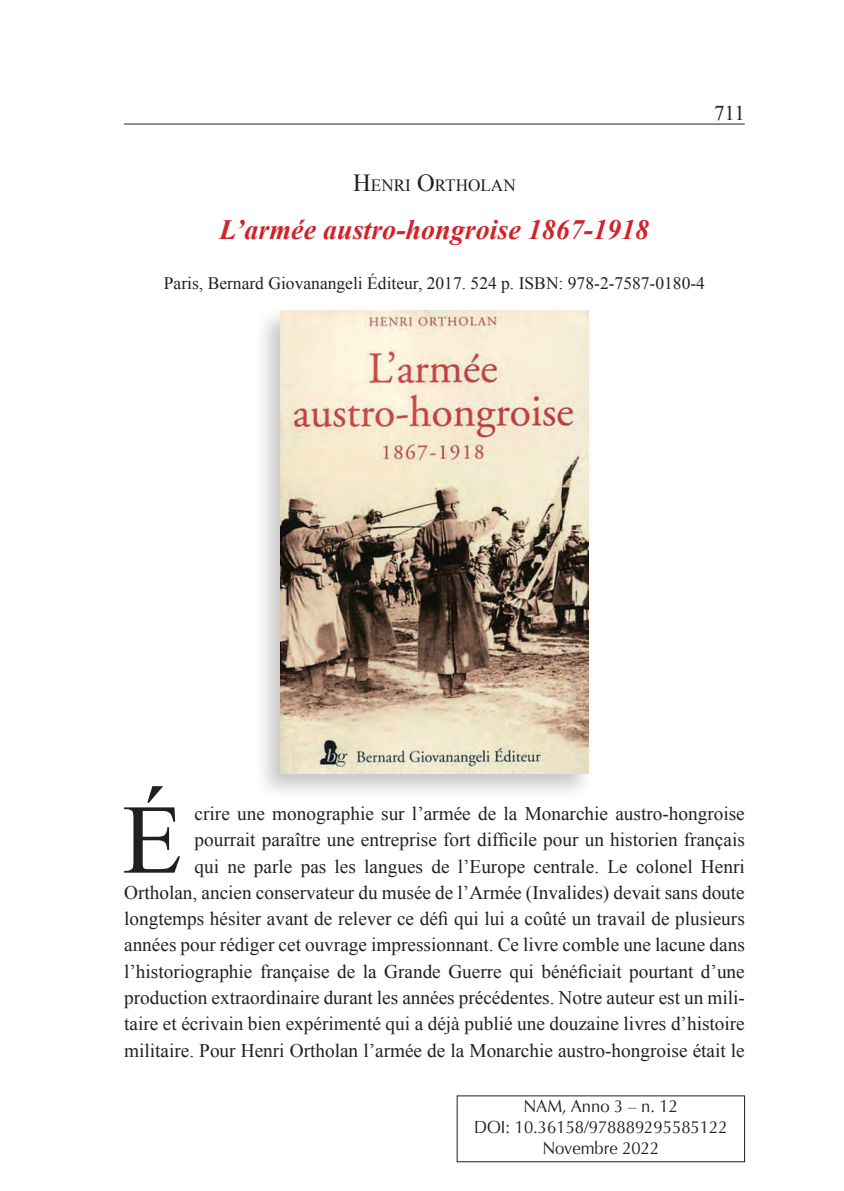
<style>
.page{position:relative;width:844px;height:1191px;background:#fff}
.page>*{position:absolute;margin:0;border:0;box-sizing:border-box;transform-origin:0 0}
.t1{font:98.52px "Times New Roman";color:#231f20}
.t2{font:italic 700 28px "Times New Roman";color:#d1232a}
.t3{font:21px "Times New Roman";color:#231f20}
.t4{font:19.25px/26.2px "Times New Roman";color:#231f20;text-align:right}
.t5{font:17.5px "Times New Roman";color:#231f20}
.t6{font:17.5px/21px "Optima";color:#231f20;text-align:center;scale:.95 1}
.t7{font:17.15px "Times New Roman";color:#231f20}
.s1{font-size:24.5px}
</style>
<div class="page">
<hr style="left:124px;top:124px;width:620px;height:1px;background:#231f20">
<div style="left:254px;top:306px;width:341px;height:495px;background:#231f20;opacity:.25"></div>
<img style="left:280px;top:311px;width:308px;height:462px">
<p class="t3" style="left:714px;top:99px;width:32px">711</p>
<p class="t7" style="left:353px;top:173px;width:164px"><span class="s1">H</span>ENRI <span class="s1">O</span>RTHOLAN</p>
<h2 class="t2" style="left:219px;top:210px;width:431px">L’armée austro-hongroise 1867-1918</h2>
<p class="t5" style="left:164px;top:272px;width:542px">Paris, Bernard Giovanangeli Éditeur, 2017. 524 p. ISBN: 978-2-7587-0180-4</p>
<h1 class="t1" style="left:122px;top:773px;width:62px">É</h1>
<p class="t4" style="left:124px;top:800px;width:622px">crire une monographie sur l’armée de la Monarchie austro-hongroise<br>pourrait paraître une entreprise fort difficile pour un historien français<br>qui ne parle pas les langues de l’Europe centrale. Le colonel Henri Ortholan, ancien conservateur du musée de l’Armée (Invalides) devait sans doute longtemps hésiter avant de relever ce défi qui lui a coûté un travail de plusieurs années pour rédiger cet ouvrage impressionnant. Ce livre comble une lacune dans l’historiographie française de la Grande Guerre qui bénéficiait pourtant d’une production extraordinaire durant les années précédentes. Notre auteur est un mili&shy;taire et écrivain bien expérimenté qui a déjà publié une douzaine livres d’histoire militaire. Pour Henri Ortholan l’armée de la Monarchie austro-hongroise était le</p>
<p class="t6" style="left:474px;top:1096px;width:268px">NAM, Anno 3 – n. 12<br>DOI: 10.36158/978889295585122<br>Novembre 2022</p>
</div>
